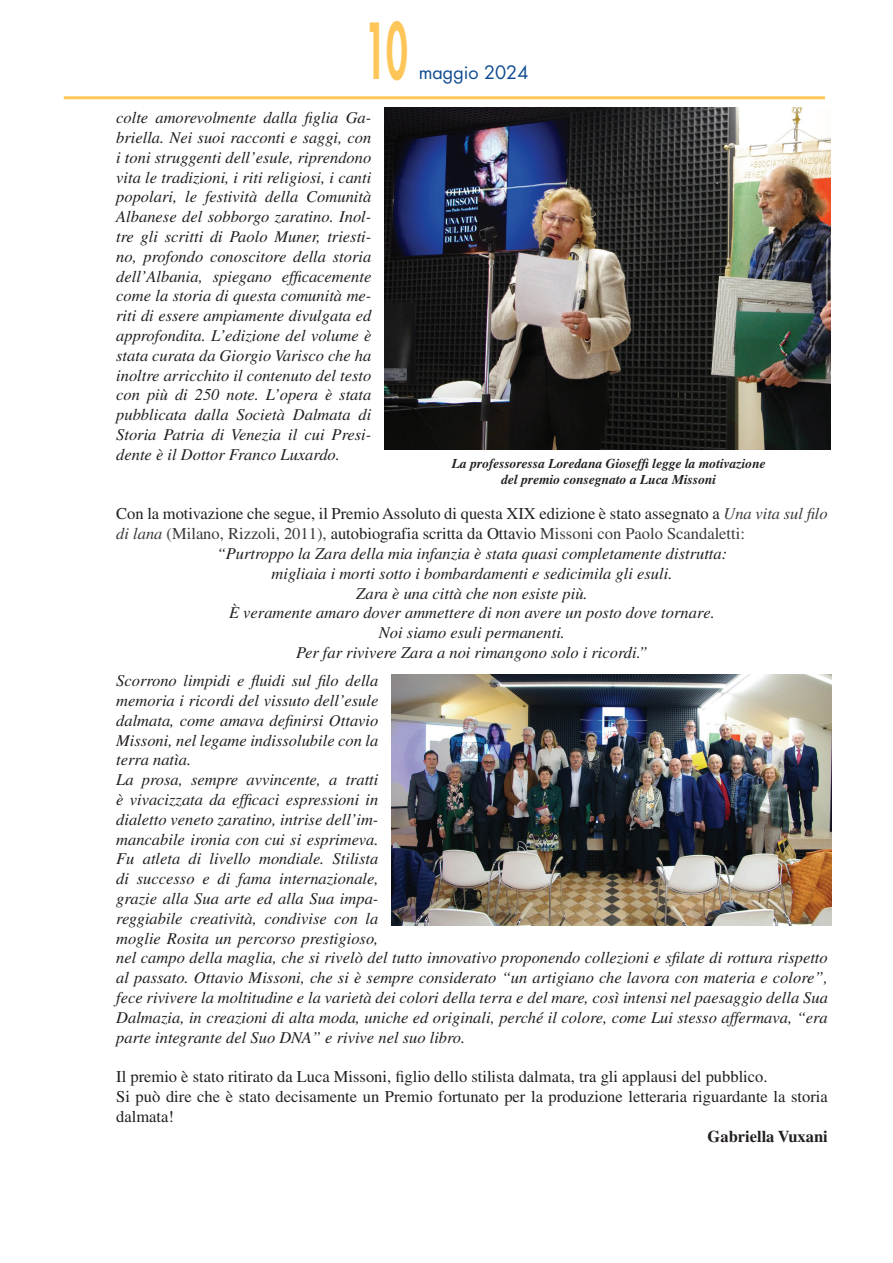
<style>
.page{position:relative;width:893px;height:1263px;background:#fff}
.page>*{position:absolute;margin:0;border:0;box-sizing:border-box;transform-origin:0 0}
.t1{font:800 75px "Futura Std";color:#fec658;scale:.5 1}
.t2{font:18px "Futura Std";color:#0f4b92}
.t3{font:italic 16.5px/19.8px "Times LT Std";color:#231f20;text-align:justify}
.t4{font:16.5px/19.8px "Times LT Std";color:#231f20}
.t5{font:16.5px "Times LT Std";color:#1f2020}
.t6{font:16.5px "Times LT Std";color:#393a39}
.t7{font:700 16.5px "Times LT Std";color:#231f20}
.t8{font:italic 700 13.5px/15.5px "Times LT Std";color:#231f20;text-align:center}
.s1{font-style:italic;color:#393a39}
.s2{font-style:italic}
.s3{color:#1f2020}
</style>
<div class="page">
<hr style="left:64px;top:96px;width:761px;height:3px;background:#fec658">
<img style="left:384px;top:108px;width:446px;height:341px">
<img style="left:391px;top:674px;width:440px;height:251px">
<h1 class="t1" style="left:364px;top:4px;width:88px">10</h1>
<p class="t3" style="left:116px;top:108px;width:257px">colte amorevolmente dalla figlia Ga&shy;briella. Nei suoi racconti e saggi, con i toni struggenti dell’esule, riprendono vita le tradizioni, i riti religiosi, i canti popolari, le festività della Comunità Albanese del sobborgo zaratino. Inol&shy;tre gli scritti di Paolo Muner, triesti&shy;no, profondo conoscitore della storia dell’Albania, spiegano efficacemente come la storia di questa comunità me&shy;riti di essere ampiamente divulgata ed approfondita. L’edizione del volume è stata curata da Giorgio Varisco che ha inoltre arricchito il contenuto del testo con più di 250 note. L’opera è stata pubblicata dalla Società Dalmata di Storia Patria di Venezia il cui Presi&shy;dente è il Dottor Franco Luxardo.</p>
<p class="t2" style="left:419px;top:61px;width:111px">maggio 2024</p>
<p class="t8" style="left:452px;top:456px;width:315px">La professoressa Loredana Gioseffi legge la motivazione del premio consegnato a Luca Missoni</p>
<p class="t5" style="left:116px;top:504px;width:713px">Con la motivazione che segue, il Premio Assoluto di questa XIX edizione è stato assegnato a <span class="s1">Una vita sul filo</span></p>
<p class="t6" style="left:116px;top:524px;width:630px"><span class="s2">di lana</span> (Milano, Rizzoli, 2011), <span class="s3">autobiografia scritta da Ottavio</span> Missoni con Paolo Scandaletti:</p>
<p class="t3" style="left:217px;top:543px;width:512px">“Purtroppo la Zara della mia infanzia è stata quasi completamente distrutta:</p>
<p class="t3" style="left:272px;top:563px;width:402px">migliaia i morti sotto i bombardamenti e sedicimila gli esuli.</p>
<p class="t3" style="left:356px;top:583px;width:233px">Zara è una città che non esiste più.</p>
<p class="t3" style="left:229px;top:603px;width:487px">È veramente amaro dover ammettere di non avere un posto dove tornare.</p>
<p class="t3" style="left:379px;top:623px;width:188px">Noi siamo esuli permanenti.</p>
<p class="t3" style="left:296px;top:642px;width:353px">Per far rivivere Zara a noi rimangono solo i ricordi.”</p>
<p class="t3" style="left:116px;top:671px;width:713px;text-align:left">Scorrono limpidi e fluidi sul filo della<br>memoria i ricordi del vissuto dell’esule<br>dalmata, come amava definirsi Ottavio<br>Missoni, nel legame indissolubile con la<br>terra natìa.<br>La prosa, sempre avvincente, a tratti<br>è vivacizzata da efficaci espressioni in<br>dialetto veneto zaratino, intrise dell’im-<br>mancabile ironia con cui si esprimeva.<br>Fu atleta di livello mondiale. Stilista<br>di successo e di fama internazionale,<br>grazie alla Sua arte ed alla Sua impa-<br>reggiabile creatività, condivise con la<br>moglie Rosita un percorso prestigioso,<br>nel campo della maglia, che si rivelò del tutto innovativo proponendo collezioni e sfilate di rottura rispetto al passato. Ottavio Missoni, che si è sempre considerato “un artigiano che lavora con materia e colore”, fece rivivere la moltitudine e la varietà dei colori della terra e del mare, così intensi nel paesaggio della Sua Dalmazia, in creazioni di alta moda, uniche ed originali, perché il colore, come Lui stesso affermava, “era parte integrante del Suo DNA” e rivive nel suo libro.</p>
<p class="t4" style="left:116px;top:1067px;width:713px">Il premio è stato ritirato da Luca Missoni, figlio dello stilista dalmata, tra gli applausi del pubblico.<br>Si può dire che è stato decisamente un Premio fortunato per la produzione letteraria riguardante la storia dalmata!</p>
<p class="t7" style="left:708px;top:1126px;width:122px">Gabriella Vuxani</p>
</div>
